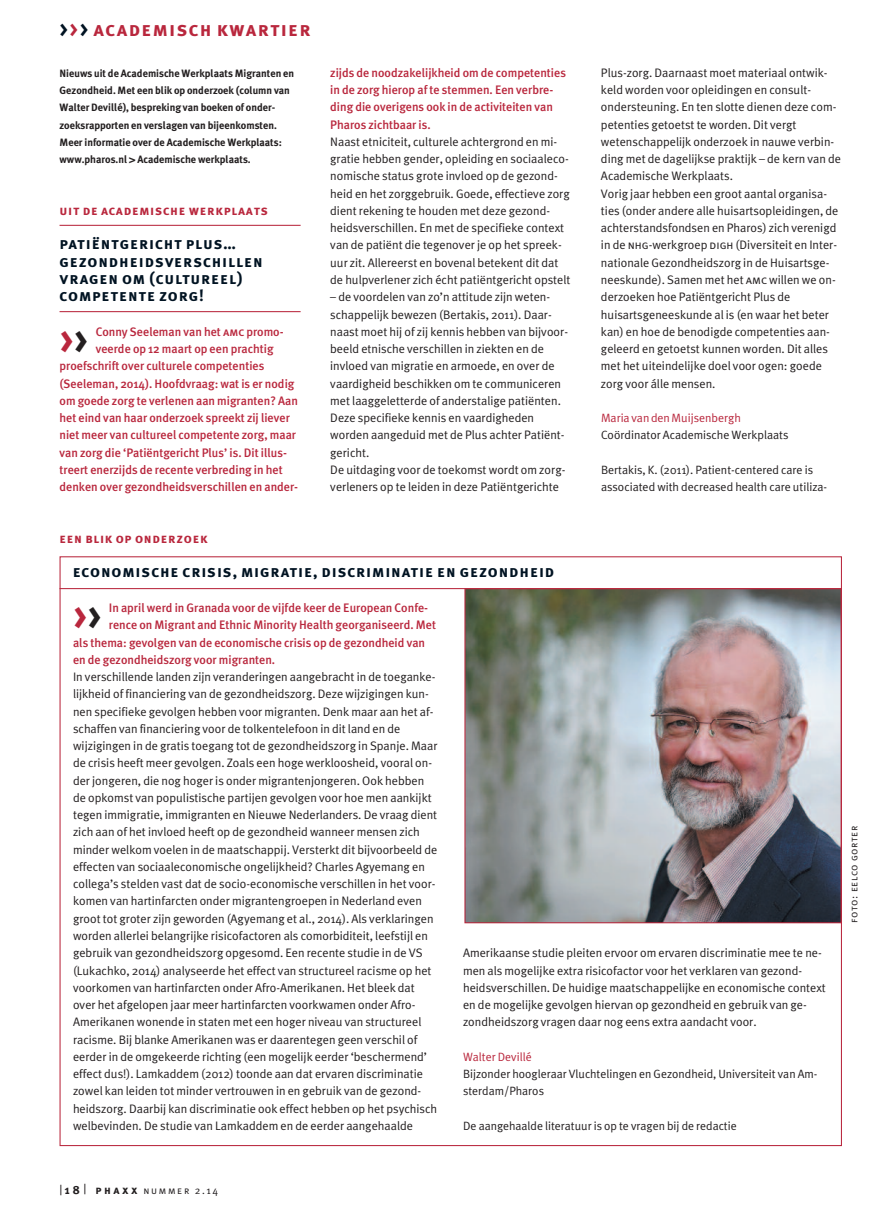
<style>
.page{position:relative;width:893px;height:1217px;background:#fff}
.page>*{position:absolute;margin:0;border:0;box-sizing:border-box;transform-origin:0 0}
.t1{font:45.45px "Meta Plus Bold Caps";color:#b9273d}
.t2{font:20.25px "Meta Plus Bold Caps";letter-spacing:.065em;color:#b9273d}
.t3{font:16.5px/17.2px "Meta Plus Bold Caps";letter-spacing:.055em;color:#001322}
.t4{font:13.5px "Meta Plus Bold Caps";letter-spacing:.055em;color:#b9273d}
.t5{font:12.3px/17.2px "Meta Plus Normal";color:#231f20}
.t6{font:500 12.3px/17.2px "Meta Plus";color:#b9273d}
.t7{font:12px/17.2px "Meta Plus Normal";color:#231f20}
.t8{font:12px "Meta Plus Normal";color:#b9273d}
.t9{font:700 10.65px/17.2px "Meta Plus";color:#231f20}
.t10{font:10.5px "Meta Plus Normal Caps";letter-spacing:.055em;color:#231f20}
.s1{color:#001322}
.s2{font-family:"Helvetica"}
.s3{color:#231f20}
.s4{font-family:"Meta Plus Medium Caps";font-weight:400}
.s5{font-family:"Meta Plus Normal Caps"}
.s6{font-family:"Meta Plus Normal";font-size:13.5px}
.s7{font-family:"Meta Plus";font-weight:700;font-size:12px}
.s8{font-family:"Meta Plus Bold Caps";font-size:11.7px}
.s9{font-family:"Meta Plus Normal"}
</style>
<div class="page">
<hr style="left:60px;top:225px;width:241px;height:1px;background:#b9273d">
<hr style="left:60px;top:311px;width:241px;height:1px;background:#b9273d">
<hr style="left:60px;top:588px;width:782px;height:1px;background:#b9273d">
<img style="left:466px;top:590px;width:374px;height:331px">
<div style="left:464px;top:588px;width:378px;height:335px;border:1px solid #b9273d"></div>
<h2 class="t2" style="left:60px;top:17px;width:253px"><span class="s1">&gt;</span>&gt;<span class="s1">&gt;</span> academisch kwartier</h2>
<p class="t9" style="left:60px;top:64px;width:236px">Nieuws uit de Academische Werkplaats Migranten en Gezondheid. Met een blik op onderzoek (column van Walter Devillé), bespreking van boeken of onder&shy;zoeksrapporten en verslagen van bijeenkomsten.<br>Meer informatie over de Academische Werkplaats: www.pharos.nl <span class="s2">&gt;</span> Academische werkplaats.</p>
<p class="t4" style="left:60px;top:202px;width:210px">uit de academische werkplaats</p>
<h3 class="t3" style="left:60px;top:235px;width:205px">patiëntgericht plus… gezondheidsverschillen vragen om (cultureel) competente zorg!</h3>
<h1 class="t1" style="left:60px;top:311px;width:30px">›<span class="s3">›</span></h1>
<p class="t6" style="left:96px;top:323px;width:189px">Conny Seeleman van het <span class="s4">amc</span> promo-</p>
<p class="t6" style="left:96px;top:340px;width:179px">veerde op 12 maart op een prachtig</p>
<p class="t6" style="left:60px;top:357px;width:206px">proefschrift over culturele competenties</p>
<p class="t6" style="left:60px;top:374px;width:236px">(Seeleman, 2014). Hoofdvraag: wat is er nodig</p>
<p class="t6" style="left:60px;top:392px;width:240px">om goede zorg te verlenen aan migranten? Aan</p>
<p class="t6" style="left:60px;top:409px;width:232px">het eind van haar onderzoek spreekt zij liever</p>
<p class="t6" style="left:60px;top:426px;width:238px">niet meer van cultureel competente zorg, maar</p>
<p class="t6" style="left:60px;top:443px;width:229px">van zorg die ‘Patiëntgericht Plus’ is. Dit illus-</p>
<p class="t6" style="left:60px;top:461px;width:225px">treert enerzijds de recente verbreding in het</p>
<p class="t6" style="left:60px;top:478px;width:240px">denken over gezondheidsverschillen en ander-</p>
<p class="t6" style="left:330px;top:64px;width:237px">zijds de noodzakelijkheid om de competenties in de zorg hierop af te stemmen. Een verbre&shy;ding die overigens ook in de activiteiten van Pharos zichtbaar is.</p>
<p class="t5" style="left:330px;top:133px;width:242px">Naast etniciteit, culturele achtergrond en mi&shy;gratie hebben gender, opleiding en sociaaleco&shy;nomische status grote invloed op de gezond&shy;heid en het zorggebruik. Goede, effectieve zorg dient rekening te houden met deze gezond&shy;heidsverschillen. En met de specifieke context van de patiënt die tegenover je op het spreek&shy;uur zit. Allereerst en bovenal betekent dit dat de hulpverlener zich écht patiëntgericht opstelt</p>
<p class="t5" style="left:330px;top:288px;width:239px">– de voordelen van zo’n attitude zijn weten&shy;schappelijk bewezen (Bertakis, 2011). Daar&shy;naast moet hij of zij kennis hebben van bijvoor&shy;beeld etnische verschillen in ziekten en de invloed van migratie en armoede, en over de vaardigheid beschikken om te communiceren met laaggeletterde of anderstalige patiënten.<br>Deze specifieke kennis en vaardigheden worden aangeduid met de Plus achter Patiënt&shy;gericht.<br>De uitdaging voor de toekomst wordt om zorg&shy;verleners op te leiden in deze Patiëntgerichte</p>
<p class="t5" style="left:601px;top:64px;width:242px">Plus-zorg. Daarnaast moet materiaal ontwik&shy;keld worden voor opleidingen en consult&shy;ondersteuning. En ten slotte dienen deze com&shy;petenties getoetst te worden. Dit vergt wetenschappelijk onderzoek in nauwe verbin&shy;ding met de dagelijkse praktijk – de kern van de Academische Werkplaats.<br>Vorig jaar hebben een groot aantal organisa&shy;ties (onder andere alle huisartsopleidingen, de achterstandsfondsen en Pharos) zich verenigd in de <span class="s5">nhg</span>-werkgroep <span class="s5">digh</span> (Diversiteit en Inter&shy;nationale Gezondheidszorg in de Huisartsge&shy;neeskunde). Samen met het <span class="s5">amc</span> willen we on&shy;derzoeken hoe Patiëntgericht Plus de huisartsgeneeskunde al is (en waar het beter kan) en hoe de benodigde competenties aan&shy;geleerd en getoetst kunnen worden. Dit alles met het uiteindelijke doel voor ogen: goede zorg voor álle mensen.</p>
<p class="t8" style="left:601px;top:411px;width:141px">Maria vandenMuijsenbergh</p>
<p class="t7" style="left:601px;top:426px;width:189px">Coördinator Academische Werkplaats</p>
<p class="t7" style="left:601px;top:461px;width:228px">Bertakis, K. (2011). Patient-centered care is associated with decreased health care utiliza-</p>
<p class="t4" style="left:60px;top:530px;width:149px">een blik op onderzoek</p>
<h3 class="t3" style="left:73px;top:563px;width:483px">economische crisis, migratie, discriminatie en gezondheid</h3>
<h1 class="t1" style="left:73px;top:587px;width:30px">›<span class="s3">›</span></h1>
<p class="t6" style="left:109px;top:599px;width:321px">In april werd in Granada voor de vijfde keer de European Confe-</p>
<p class="t6" style="left:109px;top:616px;width:329px">rence on Migrant and Ethnic Minority Health georganiseerd. Met</p>
<p class="t6" style="left:73px;top:633px;width:354px">als thema: gevolgen van de economische crisis op de gezondheid van</p>
<p class="t6" style="left:73px;top:650px;width:204px">en de gezondheidszorg voor migranten.</p>
<p class="t5" style="left:73px;top:668px;width:366px">In verschillende landen zijn veranderingen aangebracht in de toeganke&shy;lijkheid of financiering van de gezondheidszorg. Deze wijzigingen kun&shy;nen specifieke gevolgen hebben voor migranten. Denk maar aan het af&shy;schaffen van financiering voor de tolkentelefoon in dit land en de wijzigingen in de gratis toegang tot de gezondheidszorg in Spanje. Maar de crisis heeft meer gevolgen. Zoals een hoge werkloosheid, vooral on&shy;der jongeren, die nog hoger is onder migrantenjongeren. Ook hebben de opkomst van populistische partijen gevolgen voor hoe men aankijkt tegen immigratie, immigranten en Nieuwe Nederlanders. De vraag dient zich aan of het invloed heeft op de gezondheid wanneer mensen zich minder welkom voelen in de maatschappij. Versterkt dit bijvoorbeeld de effecten van sociaaleconomische ongelijkheid? Charles Agyemang en collega’s stelden vast dat de socio-economische verschillen in het voor&shy;komen van hartinfarcten onder migrantengroepen in Nederland even groot tot groter zijn geworden (Agyemang et al., 2014). Als verklaringen worden allerlei belangrijke risicofactoren als comorbiditeit, leefstijl en gebruik van gezondheidszorg opgesomd. Een recente studie in de VS (Lukachko, 2014) analyseerde het effect van structureel racisme op het voorkomen van hartinfarcten onder Afro-Amerikanen. Het bleek dat over het afgelopen jaar meer hartinfarcten voorkwamen onder Afro-Amerikanen wonende in staten met een hoger niveau van structureel racisme. Bij blanke Amerikanen was er daarentegen geen verschil of eerder in de omgekeerde richting (een mogelijk eerder ‘beschermend’ effect dus!). Lamkaddem (2012) toonde aan dat ervaren discriminatie zowel kan leiden tot minder vertrouwen in en gebruik van de gezond&shy;heidszorg. Daarbij kan discriminatie ook effect hebben op het psychisch welbevinden. De studie van Lamkaddem en de eerder aangehaalde</p>
<p class="t5" style="left:463px;top:944px;width:364px">Amerikaanse studie pleiten ervoor om ervaren discriminatie mee te ne&shy;men als mogelijke extra risicofactor voor het verklaren van gezond&shy;heidsverschillen. De huidige maatschappelijke en economische context en de mogelijke gevolgen hiervan op gezondheid en gebruik van ge&shy;zondheidszorg vragen daar nog eens extra aandacht voor.</p>
<p class="t8" style="left:463px;top:1049px;width:70px">Walter Devillé</p>
<p class="t7" style="left:463px;top:1065px;width:356px">Bijzonder hoogleraar Vluchtelingen en Gezondheid, Universiteit van Am&shy;sterdam/Pharos</p>
<p class="t7" style="left:463px;top:1116px;width:275px">De aangehaalde literatuur is op te vragen bij de redactie</p>
<p class="t10" style="left:848px;top:922px;width:99px;rotate:-90deg">foto: eelco gorter</p>
<p class="t10" style="left:60px;top:1183px;width:160px"><span class="s6">|</span><span class="s7">18</span><span class="s6">|</span> <span class="s8">phaxx</span> nummer <span class="s9">2.14</span></p>
</div>
